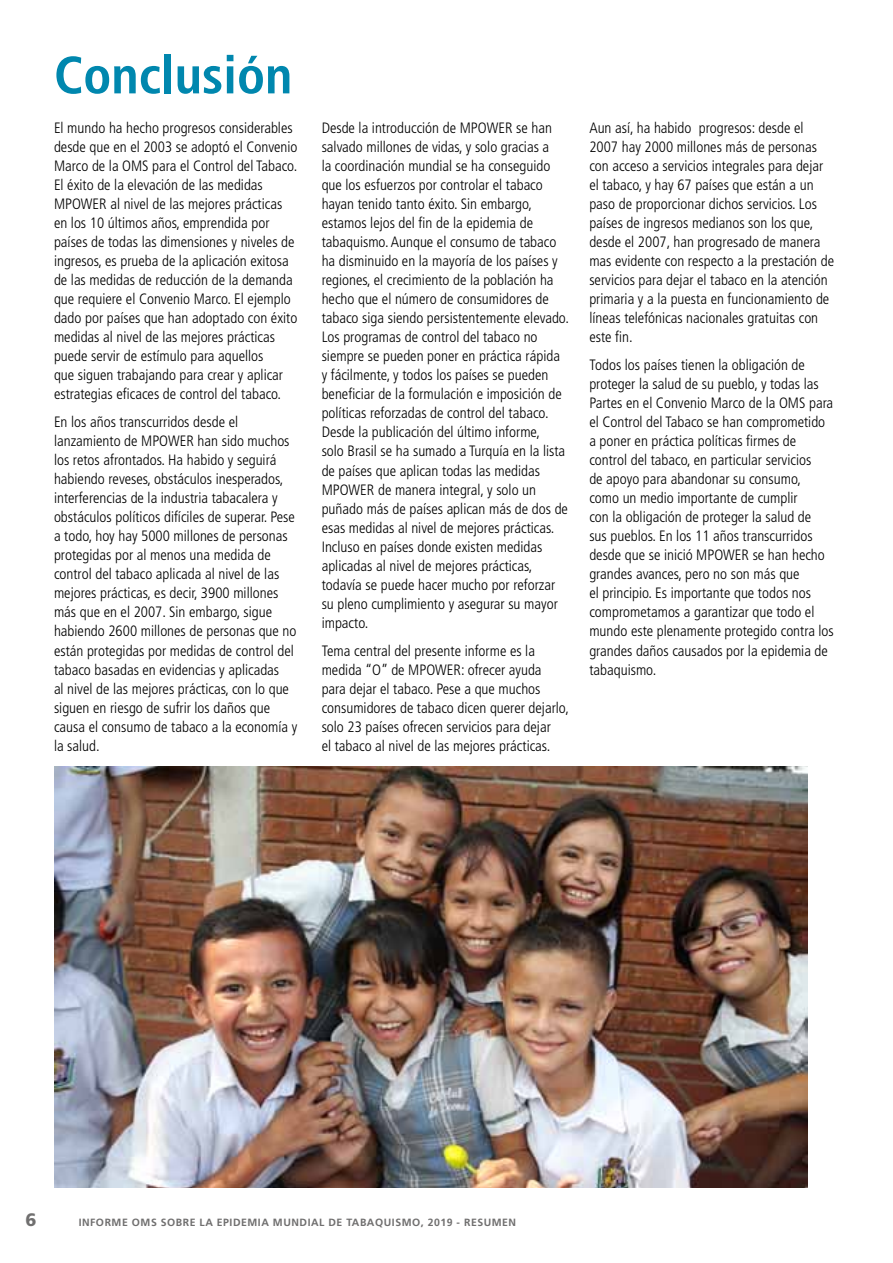
<style>
.page{position:relative;width:893px;height:1263px;background:#fff}
.page>*{position:absolute;margin:0;border:0;box-sizing:border-box;transform-origin:0 0}
.t1{font:700 condensed 52.5px "Frutiger";color:#0087ae}
.t2{font:900 18px "Frutiger LT Std";color:#706f6f}
.t3{font:300 condensed 15px/19px "Frutiger";color:#000}
.t4{font:700 10.5px "Frutiger LT Std";letter-spacing:.05em;color:#706f6f}
</style>
<div class="page">
<img style="left:54px;top:767px;width:754px;height:421px">
<h1 class="t1" style="left:54px;top:44px;width:240px">Conclusión</h1>
<p class="t3" style="left:54px;top:118px;width:245px">El mundo ha hecho progresos considerables desde que en el 2003 se adoptó el Convenio Marco de la OMS para el Control del Tabaco.<br>El éxito de la elevación de las medidas MPOWER al nivel de las mejores prácticas en los 10 últimos años, emprendida por países de todas las dimensiones y niveles de ingresos, es prueba de la aplicación exitosa de las medidas de reducción de la demanda que requiere el Convenio Marco. El ejemplo dado por países que han adoptado con éxito medidas al nivel de las mejores prácticas puede servir de estímulo para aquellos<br>que siguen trabajando para crear y aplicar estrategias eficaces de control del tabaco.</p>
<p class="t3" style="left:54px;top:412px;width:245px">En los años transcurridos desde el lanzamiento de MPOWER han sido muchos los retos afrontados. Ha habido y seguirá habiendo reveses, obstáculos inesperados, interferencias de la industria tabacalera y obstáculos políticos difíciles de superar. Pese a todo, hoy hay 5000 millones de personas protegidas por al menos una medida de control del tabaco aplicada al nivel de las mejores prácticas, es decir, 3900 millones más que en el 2007. Sin embargo, sigue habiendo 2600 millones de personas que no están protegidas por medidas de control del tabaco basadas en evidencias y aplicadas<br>al nivel de las mejores prácticas, con lo que siguen en riesgo de sufrir los daños que causa el consumo de tabaco a la economía y la salud.</p>
<p class="t3" style="left:322px;top:118px;width:249px">Desde la introducción de MPOWER se han salvado millones de vidas, y solo gracias a<br>la coordinación mundial se ha conseguido que los esfuerzos por controlar el tabaco hayan tenido tanto éxito. Sin embargo, estamos lejos del fin de la epidemia de tabaquismo. Aunque el consumo de tabaco ha disminuido en la mayoría de los países y regiones, el crecimiento de la población ha hecho que el número de consumidores de tabaco siga siendo persistentemente elevado.<br>Los programas de control del tabaco no siempre se pueden poner en práctica rápida y fácilmente, y todos los países se pueden beneficiar de la formulación e imposición de políticas reforzadas de control del tabaco.<br>Desde la publicación del último informe,<br>solo Brasil se ha sumado a Turquía en la lista de países que aplican todas las medidas MPOWER de manera integral, y solo un puñado más de países aplican más de dos de esas medidas al nivel de mejores prácticas.<br>Incluso en países donde existen medidas aplicadas al nivel de mejores prácticas, todavía se puede hacer mucho por reforzar su pleno cumplimiento y asegurar su mayor impacto.</p>
<p class="t3" style="left:322px;top:641px;width:249px">Tema central del presente informe es la medida “O” de MPOWER: ofrecer ayuda para dejar el tabaco. Pese a que muchos consumidores de tabaco dicen querer dejarlo, solo 23 países ofrecen servicios para dejar<br>el tabaco al nivel de las mejores prácticas.</p>
<p class="t3" style="left:589px;top:118px;width:246px">Aun así, ha habido progresos: desde el 2007 hay 2000 millones más de personas con acceso a servicios integrales para dejar el tabaco, y hay 67 países que están a un paso de proporcionar dichos servicios. Los países de ingresos medianos son los que, desde el 2007, han progresado de manera mas evidente con respecto a la prestación de servicios para dejar el tabaco en la atención primaria y a la puesta en funcionamiento de líneas telefónicas nacionales gratuitas con este fin.</p>
<p class="t3" style="left:589px;top:355px;width:246px">Todos los países tienen la obligación de proteger la salud de su pueblo, y todas las Partes en el Convenio Marco de la OMS para el Control del Tabaco se han comprometido a poner en práctica políticas firmes de control del tabaco, en particular servicios<br>de apoyo para abandonar su consumo, como un medio importante de cumplir<br>con la obligación de proteger la salud de<br>sus pueblos. En los 11 años transcurridos desde que se inició MPOWER se han hecho grandes avances, pero no son más que<br>el principio. Es importante que todos nos comprometamos a garantizar que todo el mundo este plenamente protegido contra los grandes daños causados por la epidemia de tabaquismo.</p>
<p class="t2" style="left:26px;top:1208px;width:13px">6</p>
<p class="t4" style="left:79px;top:1216px;width:439px">INFORME OMS SOBRE LA EPIDEMIA MUNDIAL DE TABAQUISMO, 2019 - RESUMEN</p>
</div>
